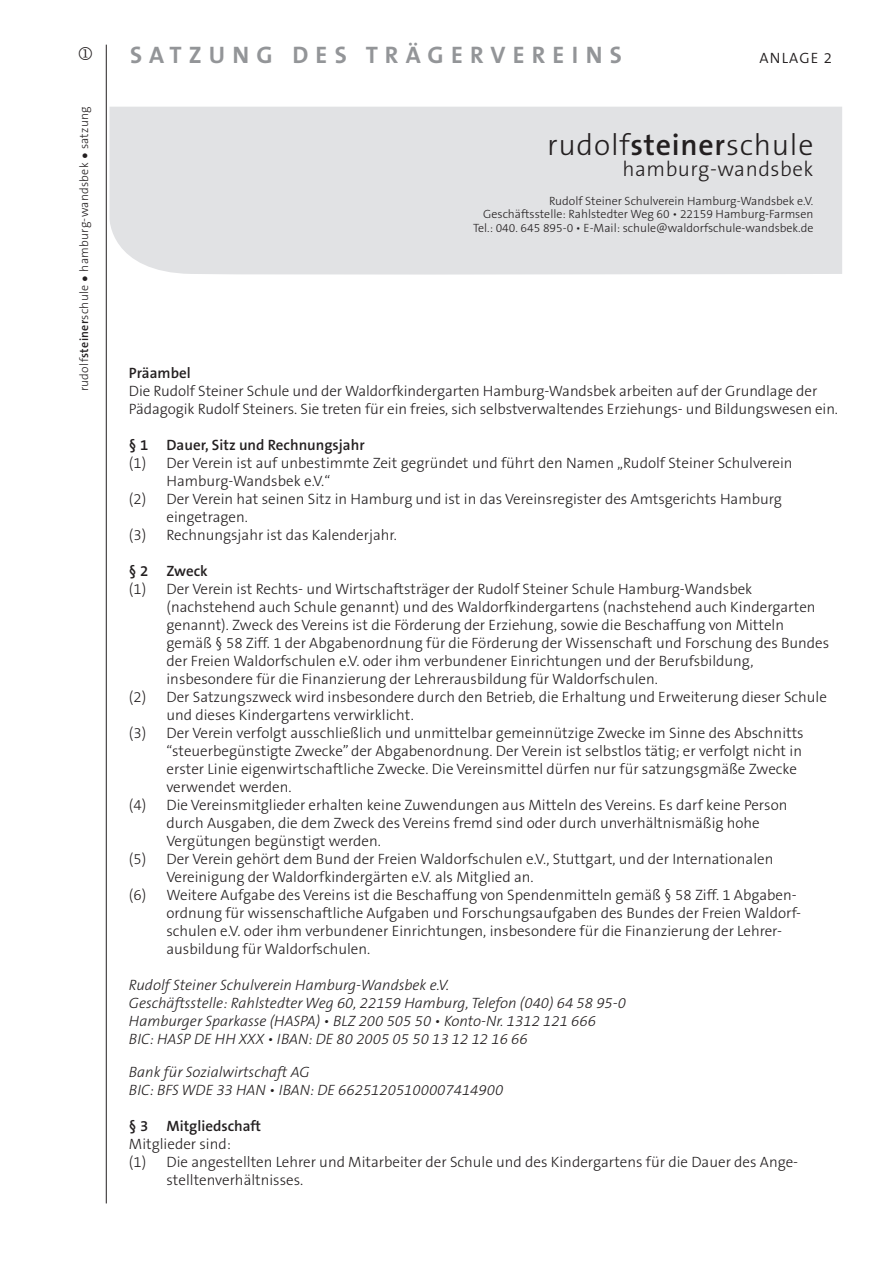
<style>
.page{position:relative;width:893px;height:1263px;background:#fff}
.page>*{position:absolute;margin:0;border:0;box-sizing:border-box;transform-origin:0 0}
.t1{font:300 30px "The Sans B3";letter-spacing:.025em;color:#231f20}
.t2{font:700 24px "The Sans B7";letter-spacing:.3em;color:#939598}
.t3{font:300 21px "The Sans B3";letter-spacing:.025em;color:#231f20}
.t4{font:300 15px/18px "The Sans B3";color:#231f20}
.t5{font:italic 300 15px/18px "The Sans B3";color:#231f20}
.t6{font:600 15px "The Sans B6";color:#231f20}
.t7{font:300 15px "The Sans B4";letter-spacing:.075em;color:#231f20}
.t8{font:300 12px/13.5px "The Sans B3";color:#231f20;text-align:right}
.t9{font:300 12px "The Sans B3";letter-spacing:.025em;color:#231f20}
.s1{font-family:"The Sans B6";font-weight:600}
</style>
<div class="page">
<div style="left:109px;top:107px;width:733px;height:168px;background:#e1e2e4"></div>
<hr style="left:106px;top:45px;width:1px;height:1158px;background:#231f20">
<p class="t9" style="left:78px;top:391px;width:287px;rotate:-90deg">rudolf<span class="s1">steiner</span>schule hamburg-wandsbek satzung</p>
<h2 class="t2" style="left:130px;top:42px;width:493px">SATZUNG DES TRÄGERVEREINS</h2>
<p class="t7" style="left:759px;top:50px;width:74px">ANLAGE 2</p>
<h1 class="t1" style="left:547px;top:129px;width:268px">rudolf<span class="s1">steiner</span>schule</h1>
<h3 class="t3" style="left:622px;top:158px;width:193px">hamburg-wandsbek</h3>
<p class="t8" style="left:473px;top:195px;width:342px">Rudolf Steiner Schulverein Hamburg-Wandsbek e.V.<br>Geschäftsstelle: Rahlstedter Weg 60 • 22159 Hamburg-Farmsen<br>Tel.: 040. 645 895-0 • E-Mail: schule@waldorfschule-wandsbek.de</p>
<p class="t6" style="left:129px;top:365px;width:63px">Präambel</p>
<p class="t4" style="left:129px;top:383px;width:711px">Die Rudolf Steiner Schule und der Waldorfkindergarten Hamburg-Wandsbek arbeiten auf der Grundlage der<br>Pädagogik Rudolf Steiners. Sie treten für ein freies, sich selbstverwaltendes Erziehungs- und Bildungswesen ein.</p>
<p class="t6" style="left:129px;top:437px;width:237px">§ 1 Dauer, Sitz und Rechnungsjahr</p>
<p class="t4" style="left:129px;top:455px;width:665px">(1) Der Verein ist auf unbestimmte Zeit gegründet und führt den Namen „Rudolf Steiner Schulverein</p>
<p class="t4" style="left:166px;top:473px;width:165px">Hamburg-Wandsbek e.V.“</p>
<p class="t4" style="left:129px;top:491px;width:654px">(2) Der Verein hat seinen Sitz in Hamburg und ist in das Vereinsregister des Amtsgerichts Hamburg</p>
<p class="t4" style="left:166px;top:509px;width:83px">eingetragen.</p>
<p class="t4" style="left:129px;top:527px;width:269px">(3) Rechnungsjahr ist das Kalenderjahr.</p>
<p class="t6" style="left:129px;top:563px;width:80px">§ 2 Zweck</p>
<p class="t4" style="left:129px;top:581px;width:625px">(1) Der Verein ist Rechts- und Wirtschaftsträger der Rudolf Steiner Schule Hamburg-Wandsbek</p>
<p class="t4" style="left:166px;top:599px;width:651px">(nachstehend auch Schule genannt) und des Waldorfkindergartens (nachstehend auch Kindergarten</p>
<p class="t4" style="left:166px;top:617px;width:619px">genannt). Zweck des Vereins ist die Förderung der Erziehung, sowie die Beschaffung von Mitteln</p>
<p class="t4" style="left:166px;top:635px;width:664px">gemäß § 58 Ziff. 1 der Abgabenordnung für die Förderung der Wissenschaft und Forschung des Bundes</p>
<p class="t4" style="left:166px;top:653px;width:589px">der Freien Waldorfschulen e.V. oder ihm verbundener Einrichtungen und der Berufsbildung,</p>
<p class="t4" style="left:166px;top:671px;width:493px">insbesondere für die Finanzierung der Lehrerausbildung für Waldorfschulen.</p>
<p class="t4" style="left:129px;top:689px;width:699px">(2) Der Satzungszweck wird insbesondere durch den Betrieb, die Erhaltung und Erweiterung dieser Schule</p>
<p class="t4" style="left:166px;top:707px;width:249px">und dieses Kindergartens verwirklicht.</p>
<p class="t4" style="left:129px;top:725px;width:676px">(3) Der Verein verfolgt ausschließlich und unmittelbar gemeinnützige Zwecke im Sinne des Abschnitts</p>
<p class="t4" style="left:166px;top:743px;width:637px">“steuerbegünstigte Zwecke” der Abgabenordnung. Der Verein ist selbstlos tätig; er verfolgt nicht in</p>
<p class="t4" style="left:166px;top:761px;width:632px">erster Linie eigenwirtschaftliche Zwecke. Die Vereinsmittel dürfen nur für satzungsgmäße Zwecke</p>
<p class="t4" style="left:166px;top:779px;width:127px">verwendet werden.</p>
<p class="t4" style="left:129px;top:797px;width:660px">(4) Die Vereinsmitglieder erhalten keine Zuwendungen aus Mitteln des Vereins. Es darf keine Person</p>
<p class="t4" style="left:166px;top:815px;width:595px">durch Ausgaben, die dem Zweck des Vereins fremd sind oder durch unverhältnismäßig hohe</p>
<p class="t4" style="left:166px;top:833px;width:216px">Vergütungen begünstigt werden.</p>
<p class="t4" style="left:129px;top:851px;width:646px">(5) Der Verein gehört dem Bund der Freien Waldorfschulen e.V., Stuttgart, und der Internationalen</p>
<p class="t4" style="left:166px;top:869px;width:369px">Vereinigung der Waldorfkindergärten e.V. als Mitglied an.</p>
<p class="t4" style="left:129px;top:887px;width:669px">(6) Weitere Aufgabe des Vereins ist die Beschaffung von Spendenmitteln gemäß § 58 Ziff. 1 Abgaben-</p>
<p class="t4" style="left:166px;top:905px;width:636px">ordnung für wissenschaftliche Aufgaben und Forschungsaufgaben des Bundes der Freien Waldorf-</p>
<p class="t4" style="left:166px;top:923px;width:617px">schulen e.V. oder ihm verbundener Einrichtungen, insbesondere für die Finanzierung der Lehrer-</p>
<p class="t4" style="left:166px;top:941px;width:205px">ausbildung für Waldorfschulen.</p>
<p class="t5" style="left:129px;top:977px;width:499px">Rudolf Steiner Schulverein Hamburg-Wandsbek e.V.<br>Geschäftsstelle: Rahlstedter Weg 60, 22159 Hamburg, Telefon (040) 64 58 95-0<br>Hamburger Sparkasse (HASPA) • BLZ 200 505 50 • Konto-Nr. 1312 121 666<br>BIC: HASP DE HH XXX • IBAN: DE 80 2005 05 50 13 12 12 16 66</p>
<p class="t5" style="left:129px;top:1063px;width:376px">Bank für Sozialwirtschaft AG<br>BIC: BFS WDE 33 HAN • IBAN: DE 66251205100007414900</p>
<p class="t6" style="left:129px;top:1118px;width:134px">§ 3 Mitgliedschaft</p>
<p class="t4" style="left:129px;top:1135px;width:103px">Mitglieder sind:</p>
<p class="t4" style="left:129px;top:1153px;width:671px">(1) Die angestellten Lehrer und Mitarbeiter der Schule und des Kindergartens für die Dauer des Ange-</p>
<p class="t4" style="left:166px;top:1171px;width:138px">stelltenverhältnisses.</p>
</div>
